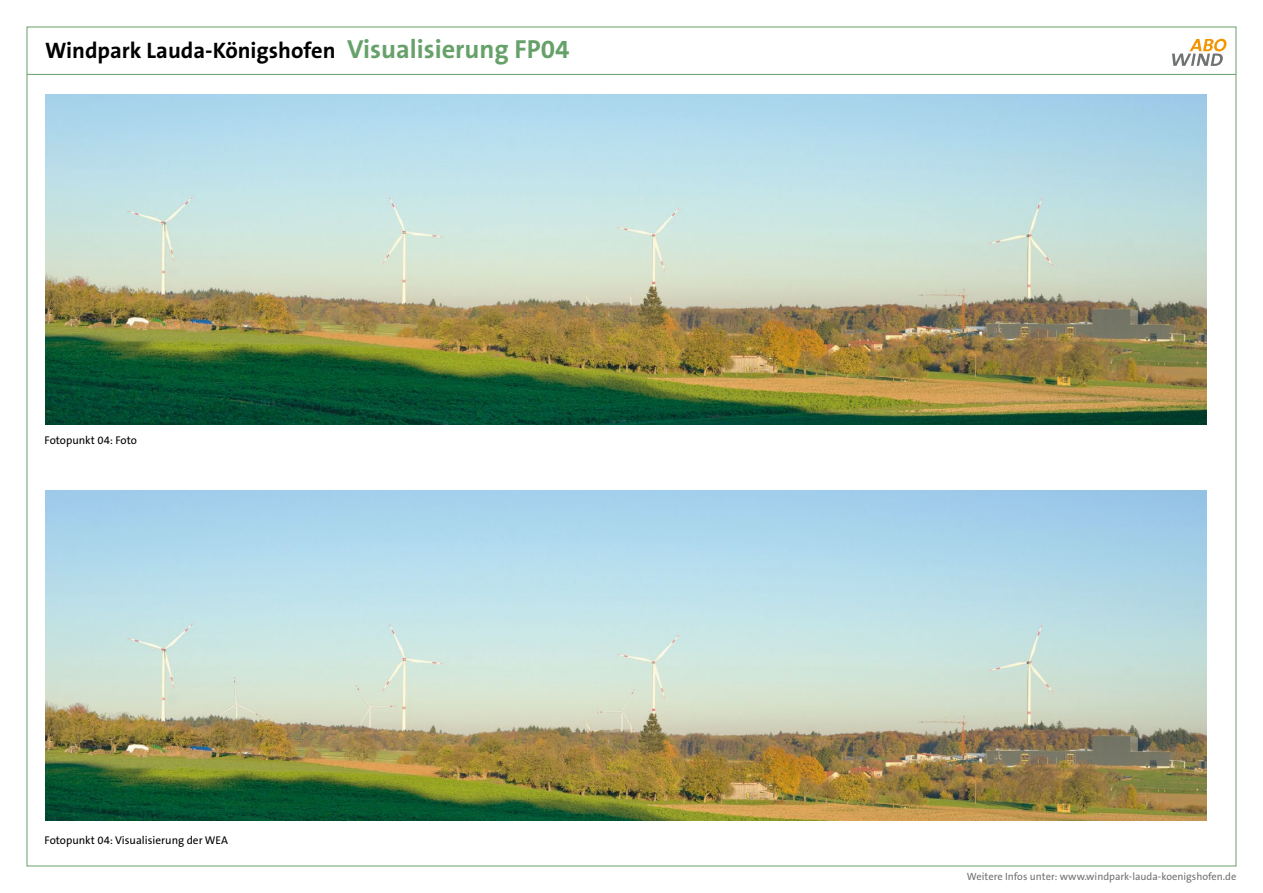
<style>
.page{position:relative;width:1263px;height:893px;background:#fff}
.page>*{position:absolute;margin:0;border:0;box-sizing:border-box;transform-origin:0 0}
.t1{font:700 22.5px "The Sans B W7";color:#000}
.t2{font:11.25px "The Sans B W5 Plain";color:#000}
.t3{font:10.5px "The Sans B W5 Plain";color:#707172}
.s1{font-size:26.25px;color:#67a16a}
</style>
<div class="page">
<hr style="left:27px;top:74px;width:1209px;height:1px;background:#67a16a">
<img style="left:45px;top:94px;width:1161px;height:330px">
<img style="left:45px;top:491px;width:1161px;height:330px">
<svg style="left:1172px;top:39px;width:54px;height:27px"></svg>
<p class="t1" style="left:45px;top:36px;width:526px">Windpark Lauda-Königshofen <span class="s1">Visualisierung FP04</span></p>
<p class="t2" style="left:45px;top:433px;width:94px">Fotopunkt 04: Foto</p>
<p class="t2" style="left:45px;top:833px;width:185px">Fotopunkt 04: Visualisierung der WEA</p>
<p class="t3" style="left:967px;top:869px;width:271px">Weitere Infos unter: www.windpark-lauda-koenigshofen.de</p>
</div>
